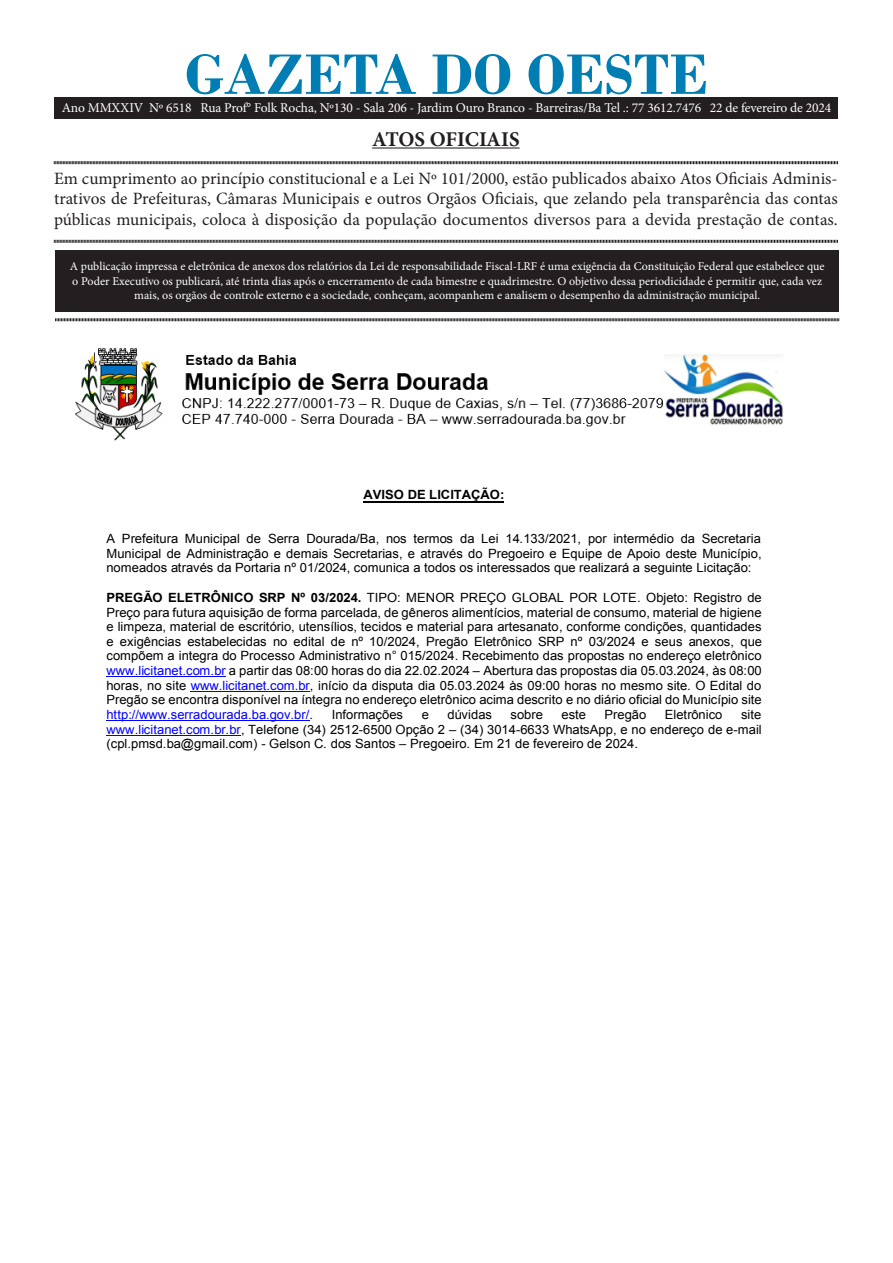
<style>
.page{position:relative;width:893px;height:1263px;background:#fff}
.page>*{position:absolute;margin:0;border:0;box-sizing:border-box;transform-origin:0 0}
.t1{font:700 60px "Bodoni";color:#007eb4}
.t2{font:700 21px "Minion Pro";letter-spacing:-.005em;color:#231f20}
.t3{font:17.25px/20.7px "Minion Pro";color:#231f20;text-align:justify}
.t4{font:13.5px "Minion Pro";letter-spacing:-.01em;color:#fff}
.t5{font:12.75px/14.7px "Arial";color:#000;text-align:justify}
.t6{font:700 12.75px "Arial";color:#000}
.t7{font:12px/14.4px "Minion Pro";color:#fff;text-align:center}
.s1{font-weight:700}
.s2{color:#00f}
</style>
<div class="page">
<div style="left:55px;top:250px;width:784px;height:61px;background:#231f20"></div>
<hr style="left:372px;top:147px;width:148px;height:2px;background:#231f20">
<svg style="left:54px;top:161px;width:784px;height:4px;background:#908e8e"></svg>
<svg style="left:54px;top:239px;width:784px;height:4px;background:#908e8e"></svg>
<svg style="left:55px;top:318px;width:784px;height:4px;background:#908e8e"></svg>
<div style="left:54px;top:98px;width:784px;height:20px;background:#231f20"></div>
<img style="left:75px;top:348px;width:708px;height:93px">
<hr style="left:363px;top:501px;width:141px;height:1px;background:#000">
<hr style="left:106px;top:676px;width:120px;height:1px;background:#00f">
<hr style="left:191px;top:691px;width:119px;height:1px;background:#00f">
<hr style="left:106px;top:720px;width:203px;height:1px;background:#00f">
<hr style="left:106px;top:735px;width:135px;height:1px;background:#00f">
<p class="t1" style="left:185px;top:39px;width:525px">GAZETA DO OESTE</p>
<p class="t2" style="left:372px;top:124px;width:149px">ATOS OFICIAIS</p>
<p class="t3" style="left:54px;top:168px;width:785px">Em cumprimento ao princípio constitucional e a Lei Nº 101/2000, estão publicados abaixo Atos Oficiais Adminis&shy;trativos de Prefeituras, Câmaras Municipais e outros Orgãos Oficiais, que zelando pela transparência das contas públicas municipais, coloca à disposição da população documentos diversos para a devida prestação de contas.</p>
<p class="t7" style="left:70px;top:259px;width:756px">A publicação impressa e eletrônica de anexos dos relatórios da Lei de responsabilidade Fiscal-LRF é uma exigência da Constituição Federal que estabelece que o Poder Executivo os publicará, até trinta dias após o encerramento de cada bimestre e quadrimestre. O objetivo dessa periodicidade é permitir que, cada vez mais, os orgãos de controle externo e a sociedade, conheçam, acompanhem e analisem o desempenho da administração municipal.</p>
<p class="t4" style="left:62px;top:98px;width:771px">Ano MMXXIV Nº 6518 Rua Prof° Folk Rocha, Nº130 - Sala 206 - Jardim Ouro Branco - Barreiras/Ba Tel .: 77 3612.7476 22 de fevereiro de 2024</p>
<p class="t6" style="left:363px;top:486px;width:142px">AVISO DE LICITAÇÃO:</p>
<p class="t5" style="left:106px;top:532px;width:657px">A Prefeitura Municipal de Serra Dourada/Ba, nos termos da Lei 14.133/2021, por intermédio da Secretaria Municipal de Administração e demais Secretarias, e através do Pregoeiro e Equipe de Apoio deste Município, nomeados através da Portaria nº 01/2024, comunica a todos os interessados que realizará a seguinte Licitação:</p>
<p class="t5" style="left:106px;top:590px;width:657px"><span class="s1">PREGÃO ELETRÔNICO SRP Nº 03/2024.</span> TIPO: MENOR PREÇO GLOBAL POR LOTE. Objeto: Registro de Preço para futura aquisição de forma parcelada, de gêneros alimentícios, material de consumo, material de higiene e limpeza, material de escritório, utensílios, tecidos e material para artesanato, conforme condições, quantidades e exigências estabelecidas no edital de nº 10/2024, Pregão Eletrônico SRP nº 03/2024 e seus anexos, que compõem a integra do Processo Administrativo n° 015/2024. Recebimento das propostas no endereço eletrônico <span class="s2">www.licitanet.com.br</span> a partir das 08:00 horas do dia 22.02.2024 – Abertura das propostas dia 05.03.2024, às 08:00 horas, no site <span class="s2">www.licitanet.com.br</span>, início da disputa dia 05.03.2024 às 09:00 horas no mesmo site. O Edital do Pregão se encontra disponível na íntegra no endereço eletrônico acima descrito e no diário oficial do Município site <span class="s2">http://www.serradourada.ba.gov.br/</span>.</p>
<p class="t5" style="left:332px;top:707px;width:73px">Informações</p>
<p class="t5" style="left:422px;top:707px;width:9px">e</p>
<p class="t5" style="left:447px;top:707px;width:46px">dúvidas</p>
<p class="t5" style="left:510px;top:707px;width:34px">sobre</p>
<p class="t5" style="left:561px;top:707px;width:26px">este</p>
<p class="t5" style="left:604px;top:707px;width:43px">Pregão</p>
<p class="t5" style="left:665px;top:707px;width:59px">Eletrônico</p>
<p class="t5" style="left:106px;top:707px;width:657px;text-indent:635px">site <span class="s2">www.licitanet.com.br.br</span>, Telefone (34) 2512-6500 Opção 2 – (34) 3014-6633 WhatsApp, e no endereço de e-mail (cpl.pmsd.ba@gmail.com) - Gelson C. dos Santos – Pregoeiro. Em 21 de fevereiro de 2024.</p>
</div>
